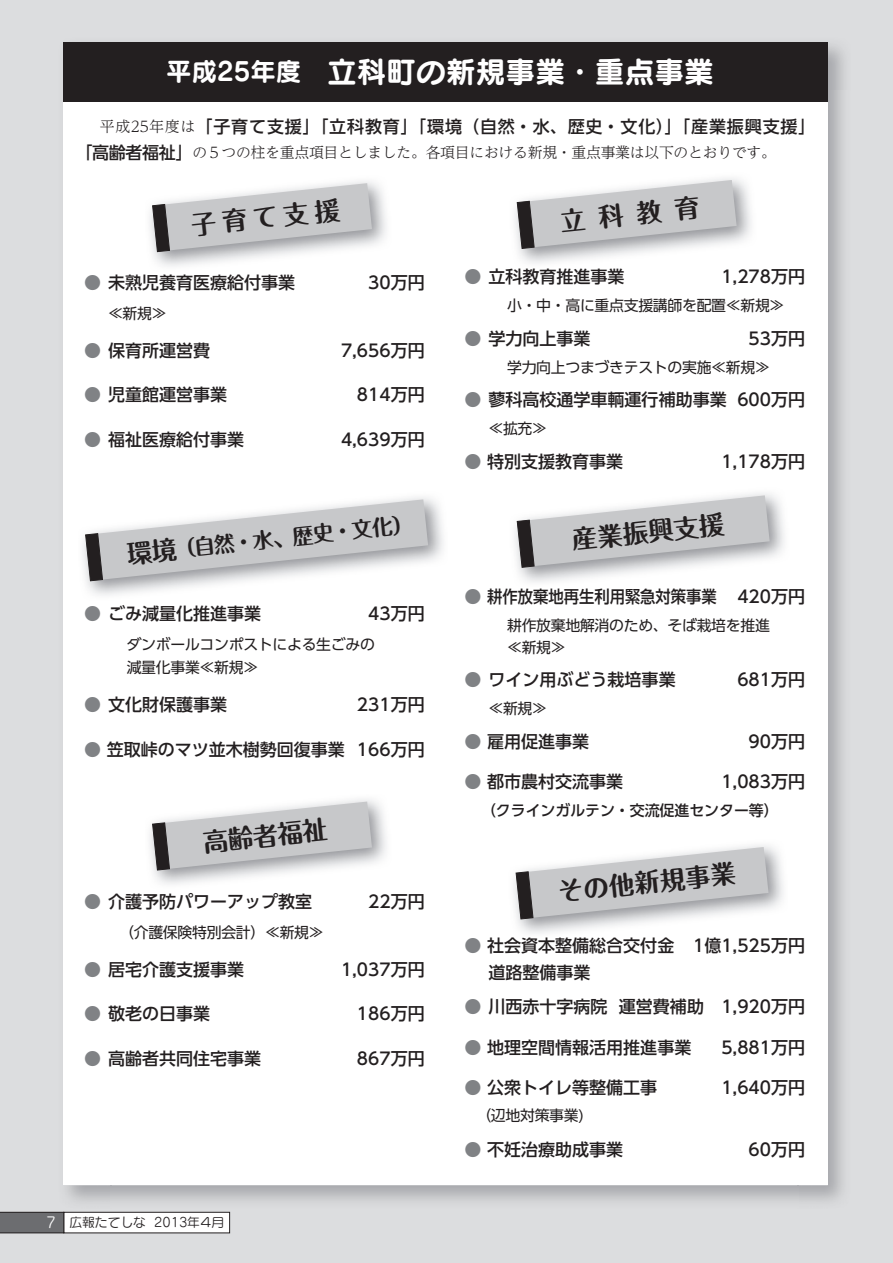
<style>
.page{position:relative;width:893px;height:1263px;background:#dcdddf}
.page>*{position:absolute;margin:0;border:0;box-sizing:border-box;transform-origin:0 0}
.t1{font:29.7px "Seurat Pro B 90 pv RKSJ H";color:#fff}
.t2{font:25.5px "Maru Fo Pro Bold 90 pv RKSJ H";color:#231f20}
.t3{font:21.3px "Maru Fo Pro Bold 90 pv RKSJ H";color:#231f20}
.t4{font:16.95px/27.6px "UD Shin Go Pro Medium 90 pv RKSJ H";color:#231f20}
.t5{font:16.95px "UD Shin Go Pro Medium 90 pv RKSJ H";letter-spacing:.05em;color:#231f20}
.t6{font:16.95px "UD Shin Go Pro Medium 90 pv RKSJ H";color:#231f20;scale:.9 1}
.t7{font:14.85px/23.4px "UD Shin Go Pro Regular 90 pv RKSJ H";letter-spacing:-.02em;color:#231f20}
.t8{font:14.85px "UD Reimin Pro Light 90 pv RKSJ H";letter-spacing:-.02em;color:#231f20}
.t9{font:14.85px "UD Shin Go Pro Medium 90 pv RKSJ H";color:#231f20}
.t10{font:12.75px "Seurat Pro M 90 pv RKSJ H";color:#231f20}
.s1{font-size:25.5px}
.s2{font-family:"UD Reimin Pro Light 90 pv RKSJ H";font-size:14.85px}
.s3{font-family:"UD Shin Go Pro Medium 90 pv RKSJ H";font-size:16.95px}
.s4{color:#808285}
.s5{font-size:14.85px;color:#fff}
.s6{font-family:"UD Shin Go Pro Regular 90 pv RKSJ H"}
.s7{font-family:"UD Shin Go Pro Regular 90 pv RKSJ H";font-size:14.85px}
</style>
<div class="page">
<div style="left:63px;top:43px;width:765px;height:1142px;background:#fff"></div>
<div style="left:64px;top:1212px;width:166px;height:21px;background:#fff"></div>
<div style="left:63px;top:1212px;width:167px;height:21px;border:1px solid #231f20"></div>
<svg style="left:0;top:1212px;width:64px;height:21px"></svg>
<svg style="left:152px;top:183px;width:220px;height:69px"></svg>
<svg style="left:152px;top:801px;width:220px;height:70px"></svg>
<svg style="left:517px;top:180px;width:220px;height:69px"></svg>
<svg style="left:517px;top:495px;width:253px;height:73px"></svg>
<svg style="left:515px;top:847px;width:253px;height:73px"></svg>
<div style="left:63px;top:42px;width:765px;height:60px;background:#231f20"></div>
<svg style="left:85px;top:499px;width:343px;height:82px"></svg>
<h1 class="t1" style="left:166px;top:61px;width:549px"><span class="s1">平成25年度　</span>立科町の新規事業・重点事業</h1>
<p class="t5" style="left:84px;top:120px;width:733px"><span class="s2">　平成25年度は</span>「子育て支援」「立科教育」「環境（自然・水、歴史・文化）」「産業振興支援」</p>
<p class="t8" style="left:76px;top:147px;width:702px"><span class="s3">「高齢者福祉」</span>の５つの柱を重点項目としました。各項目における新規・重点事業は以下のとおりです。</p>
<h2 class="t2" style="left:190px;top:216px;width:151px;rotate:-6deg">子育て支援</h2>
<p class="t4" style="left:84px;top:271px;width:213px"><span class="s4">●</span> 未熟児養育医療給付事業</p>
<p class="t4" style="left:368px;top:271px;width:58px">30万円</p>
<p class="t7" style="left:84px;top:303px;width:84px">　 ≪新規≫</p>
<p class="t4" style="left:84px;top:339px;width:128px"><span class="s4">●</span> 保育所運営費</p>
<p class="t4" style="left:341px;top:339px;width:85px">7,656万円</p>
<p class="t4" style="left:84px;top:383px;width:145px"><span class="s4">●</span> 児童館運営事業</p>
<p class="t4" style="left:357px;top:383px;width:69px">814万円</p>
<p class="t4" style="left:84px;top:428px;width:162px"><span class="s4">●</span> 福祉医療給付事業</p>
<p class="t4" style="left:341px;top:428px;width:85px">4,639万円</p>
<p class="t3" style="left:126px;top:546px;width:289px;rotate:-6deg"><span class="s1">環境</span>（自然・水、歴史・文化）</p>
<p class="t4" style="left:84px;top:602px;width:179px"><span class="s4">●</span> ごみ減量化推進事業</p>
<p class="t4" style="left:368px;top:602px;width:58px">43万円</p>
<p class="t7" style="left:127px;top:634px;width:264px">ダンボールコンポストによる生ごみの　減量化事業≪新規≫</p>
<p class="t4" style="left:84px;top:693px;width:145px"><span class="s4">●</span> 文化財保護事業</p>
<p class="t4" style="left:357px;top:693px;width:69px">231万円</p>
<p class="t4" style="left:84px;top:738px;width:342px"><span class="s4">●</span> 笠取峠のマツ並木樹勢回復事業 166万円</p>
<h2 class="t2" style="left:202px;top:833px;width:127px;rotate:-6deg">高齢者福祉</h2>
<p class="t4" style="left:84px;top:890px;width:230px"><span class="s4">●</span> 介護予防パワーアップ教室</p>
<p class="t4" style="left:368px;top:890px;width:58px">22万円</p>
<p class="t7" style="left:119px;top:922px;width:206px">（介護保険特別会計）≪新規≫</p>
<p class="t4" style="left:84px;top:958px;width:162px"><span class="s4">●</span> 居宅介護支援事業</p>
<p class="t4" style="left:341px;top:958px;width:85px">1,037万円</p>
<p class="t4" style="left:84px;top:1002px;width:128px"><span class="s4">●</span> 敬老の日事業</p>
<p class="t4" style="left:357px;top:1002px;width:69px">186万円</p>
<p class="t4" style="left:84px;top:1047px;width:179px"><span class="s4">●</span> 高齢者共同住宅事業</p>
<p class="t4" style="left:357px;top:1047px;width:69px">867万円</p>
<p class="t10" style="left:46px;top:1218px;width:180px"><span class="s5">7</span> 広報たてしな 2013年４月</p>
<h2 class="t2" style="left:559px;top:212px;width:142px;rotate:-6deg">立科教育</h2>
<p class="t4" style="left:465px;top:265px;width:162px"><span class="s4">●</span> 立科教育推進事業</p>
<p class="t4" style="left:721px;top:265px;width:85px">1,278万円</p>
<p class="t7" style="left:507px;top:296px;width:279px">小・中・高に重点支援講師を配置≪新規≫</p>
<p class="t4" style="left:465px;top:327px;width:128px"><span class="s4">●</span> 学力向上事業</p>
<p class="t4" style="left:749px;top:327px;width:58px">53万円</p>
<p class="t7" style="left:507px;top:357px;width:264px">学力向上つまづきテストの実施≪新規≫</p>
<p class="t4" style="left:465px;top:388px;width:342px"><span class="s4">●</span> 蓼科高校通学車輌運行補助事業 600万円</p>
<p class="t7" style="left:465px;top:419px;width:84px">　 ≪拡充≫</p>
<p class="t4" style="left:465px;top:450px;width:160px"><span class="s4">●</span> 特別支援教育事業</p>
<p class="t4" style="left:721px;top:450px;width:85px">1,178万円</p>
<h2 class="t2" style="left:571px;top:530px;width:155px;rotate:-6deg">産業振興支援</h2>
<p class="t6" style="left:465px;top:591px;width:380px"><span class="s4">●</span> 耕作放棄地再生利用緊急対策事業 420万円</p>
<p class="t7" style="left:507px;top:617px;width:264px;line-height:21.3px">耕作放棄地解消のため、そば栽培を推進≪新規≫</p>
<p class="t4" style="left:465px;top:668px;width:213px"><span class="s4">●</span> ワイン用ぶどう栽培事業</p>
<p class="t4" style="left:737px;top:668px;width:69px">681万円</p>
<p class="t7" style="left:465px;top:699px;width:84px">　 ≪新規≫</p>
<p class="t4" style="left:465px;top:730px;width:126px"><span class="s4">●</span> 雇用促進事業</p>
<p class="t4" style="left:749px;top:730px;width:58px">90万円</p>
<p class="t4" style="left:465px;top:770px;width:160px"><span class="s4">●</span> 都市農村交流事業</p>
<p class="t4" style="left:721px;top:770px;width:85px">1,083万円</p>
<p class="t9" style="left:465px;top:805px;width:316px"><span class="s6">　</span> （クラインガルテン・交流促進センター等）</p>
<h2 class="t2" style="left:557px;top:882px;width:180px;rotate:-6deg">その他新規事業</h2>
<p class="t4" style="left:465px;top:934px;width:342px"><span class="s4">●</span> 社会資本整備総合交付金 1億1,525万円<span class="s7">　</span> 道路整備事業</p>
<p class="t4" style="left:465px;top:995px;width:342px"><span class="s4">●</span> 川西赤十字病院 運営費補助 1,920万円</p>
<p class="t4" style="left:465px;top:1036px;width:228px"><span class="s4">●</span> 地理空間情報活用推進事業</p>
<p class="t4" style="left:721px;top:1036px;width:85px">5,881万円</p>
<p class="t4" style="left:465px;top:1076px;width:194px"><span class="s4">●</span> 公衆トイレ等整備工事</p>
<p class="t4" style="left:721px;top:1076px;width:85px">1,640万円</p>
<p class="t7" style="left:465px;top:1105px;width:121px">　 （辺地対策事業)</p>
<p class="t4" style="left:465px;top:1138px;width:160px"><span class="s4">●</span> 不妊治療助成事業</p>
<p class="t4" style="left:749px;top:1138px;width:58px">60万円</p>
</div>
